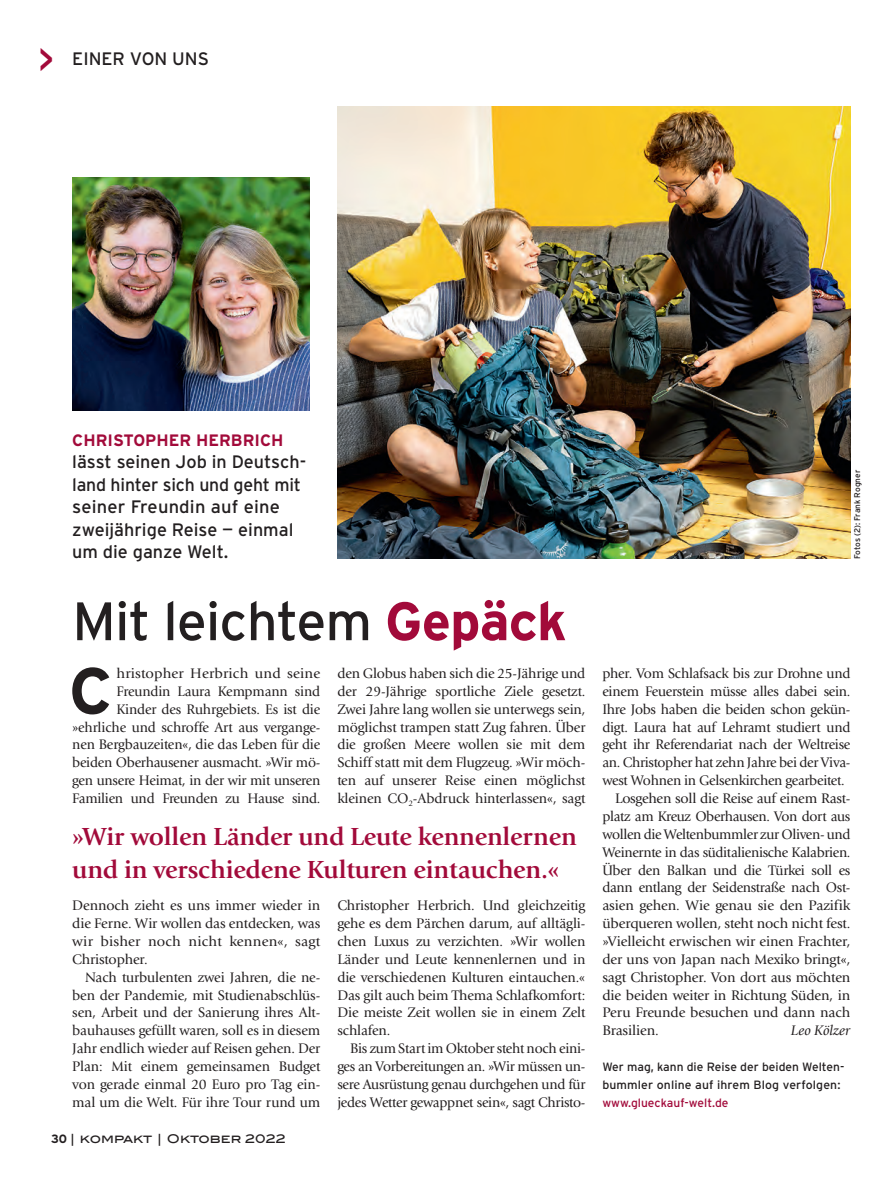
<style>
.page{position:relative;width:893px;height:1191px;background:#fff}
.page>*{position:absolute;margin:0;border:0;box-sizing:border-box;transform-origin:0 0}
.t1{font:700 65.25px "Interstate";color:#231f20}
.t2{font:54px "Interstate";letter-spacing:-.015em;color:#231f20}
.t3{font:700 25.5px/33px "Giovanni EF";letter-spacing:-.01em;color:#a20a3a}
.t4{font:18px/22.5px "Interstate";color:#231f20}
.t5{font:700 16.5px "Interstate";color:#a20a3a}
.t6{font:14.25px/17.9px "Giovanni EF";letter-spacing:-.02em;color:#231f20;text-align:justify}
.t7{font:italic 14.25px "Giovanni EF";letter-spacing:-.005em;color:#231f20}
.t8{font:12px/17.9px "Interstate";color:#231f20}
.t9{font:12px "Blair ITC Std";letter-spacing:-.01em;color:#231f20}
.t10{font:12px "Interstate";color:#a20a3a}
.t11{font:8.25px "Interstate";letter-spacing:-.01em;color:#231f20}
.s1{font-size:39px;color:#a20a3a}
.s2{font-weight:700;color:#a20a3a}
.s3{font-family:"Interstate";font-weight:700}
</style>
<div class="page">
<img style="left:337px;top:106px;width:513px;height:453px">
<img style="left:72px;top:178px;width:238px;height:232px">
<p class="t4" style="left:38px;top:47px;width:172px"><span class="s1">&gt;</span> Einer von uns</p>
<p class="t5" style="left:72px;top:430px;width:213px">CHRISTOPHER H ERBRICH</p>
<p class="t4" style="left:72px;top:450px;width:235px">lässt seinen Job in Deutsch&shy;land hinter sich und geht mit seiner Freundin auf eine zweijährige Reise — einmal um die ganze Welt.</p>
<h2 class="t2" style="left:72px;top:588px;width:496px">Mit leichtem <span class="s2">GEPÄCK</span></h2>
<h1 class="t1" style="left:69px;top:651px;width:45px">C</h1>
<p class="t6" style="left:72px;top:664px;width:250px;text-align:right">hristopher Herbrich und seine Freundin Laura Kempmann sind<br>Kinder des Ruhrgebiets. Es ist die »ehrliche und schroffe Art aus vergange&shy;nen Bergbauzeiten«, die das Leben für die beiden Oberhausener ausmacht. »Wir mö&shy;gen unsere Heimat, in der wir mit unseren Familien und Freunden zu Hause sind.</p>
<p class="t6" style="left:337px;top:664px;width:250px">den Globus haben sich die 25-Jährige und der 29-Jährige sportliche Ziele gesetzt.<br>Zwei Jahre lang wollen sie unterwegs sein, möglichst trampen statt Zug fahren. Über die großen Meere wollen sie mit dem Schiff statt mit dem Flugzeug. »Wir möch&shy;ten auf unserer Reise einen möglichst kleinen CO<sub>2</sub>-Abdruck hinterlassen«, sagt</p>
<h3 class="t3" style="left:72px;top:819px;width:506px">»Wir wollen Länder und Leute kennenlernen und in verschiedene Kulturen eintauchen.«</h3>
<p class="t6" style="left:72px;top:896px;width:250px">Dennoch zieht es uns immer wieder in die Ferne. Wir wollen das entdecken, was wir bisher noch nicht kennen«, sagt Christopher.</p>
<p class="t6" style="left:72px;top:968px;width:250px;text-indent:13px">Nach turbulenten zwei Jahren, die ne&shy;ben der Pandemie, mit Studienabschlüs&shy;sen, Arbeit und der Sanierung ihres Alt&shy;bauhauses gefüllt waren, soll es in diesem Jahr endlich wieder auf Reisen gehen. Der Plan: Mit einem gemeinsamen Budget von gerade einmal 20 Euro pro Tag ein&shy;mal um die Welt. Für ihre Tour rund um</p>
<p class="t9" style="left:51px;top:1131px;width:236px"><span class="s3">30</span> | KOMPAKT | OKTOBER 2022</p>
<p class="t6" style="left:337px;top:896px;width:250px">Christopher Herbrich. Und gleichzeitig gehe es dem Pärchen darum, auf alltägli&shy;chen Luxus zu verzichten. »Wir wollen Länder und Leute kennenlernen und in die verschiedenen Kulturen eintauchen.« Das gilt auch beim Thema Schlafkomfort:<br>Die meiste Zeit wollen sie in einem Zelt schlafen.</p>
<p class="t6" style="left:337px;top:1039px;width:250px;text-indent:13px">Bis zum Start im Oktober steht noch eini&shy;ges an Vorbereitungen an. »Wir müssen un&shy;sere Ausrüstung genau durchgehen und für jedes Wetter gewappnet sein«, sagt Christo-</p>
<p class="t11" style="left:852px;top:559px;width:91px;rotate:-90deg">Fotos (2): Frank Rogner</p>
<p class="t6" style="left:602px;top:664px;width:250px">pher. Vom Schlafsack bis zur Drohne und</p>
<p class="t6" style="left:602px;top:682px;width:250px">einem Feuerstein müsse alles dabei sein.</p>
<p class="t6" style="left:602px;top:700px;width:250px">Ihre Jobs haben die beiden schon gekün-</p>
<p class="t6" style="left:602px;top:718px;width:250px">digt. Laura hat auf Lehramt studiert und</p>
<p class="t6" style="left:602px;top:736px;width:250px">geht ihr Referendariat nach der Weltreise</p>
<p class="t6" style="left:602px;top:753px;width:250px">an. Christopher hat zehn Jahre bei der Viva-</p>
<p class="t6" style="left:602px;top:771px;width:244px">west Wohnen in Gelsenkirchen gearbeitet.</p>
<p class="t6" style="left:615px;top:789px;width:237px">Losgehen soll die Reise auf einem Rast-</p>
<p class="t6" style="left:602px;top:807px;width:250px">platz am Kreuz Oberhausen. Von dort aus</p>
<p class="t6" style="left:602px;top:825px;width:250px">wollen die Weltenbummler zur Oliven- und</p>
<p class="t6" style="left:602px;top:843px;width:250px">Weinernte in das süditalienische Kalabrien.</p>
<p class="t6" style="left:602px;top:861px;width:250px">Über den Balkan und die Türkei soll es</p>
<p class="t6" style="left:602px;top:878px;width:250px">dann entlang der Seidenstraße nach Ost-</p>
<p class="t6" style="left:602px;top:896px;width:250px">asien gehen. Wie genau sie den Pazifik</p>
<p class="t6" style="left:602px;top:914px;width:250px">überqueren wollen, steht noch nicht fest.</p>
<p class="t6" style="left:602px;top:932px;width:250px">»Vielleicht erwischen wir einen Frachter,</p>
<p class="t6" style="left:602px;top:950px;width:250px">der uns von Japan nach Mexiko bringt«,</p>
<p class="t6" style="left:602px;top:968px;width:250px">sagt Christopher. Von dort aus möchten</p>
<p class="t6" style="left:602px;top:986px;width:250px">die beiden weiter in Richtung Süden, in</p>
<p class="t6" style="left:602px;top:1003px;width:250px">Peru Freunde besuchen und dann nach</p>
<p class="t6" style="left:602px;top:1021px;width:58px">Brasilien.</p>
<p class="t7" style="left:791px;top:1022px;width:60px">Leo Kölzer</p>
<p class="t8" style="left:602px;top:1057px;width:243px">Wer mag, kann die Reise der beiden Welten&shy;bummler online auf ihrem Blog verfolgen:</p>
<p class="t10" style="left:602px;top:1095px;width:128px">www.glueckauf-welt.de</p>
</div>
